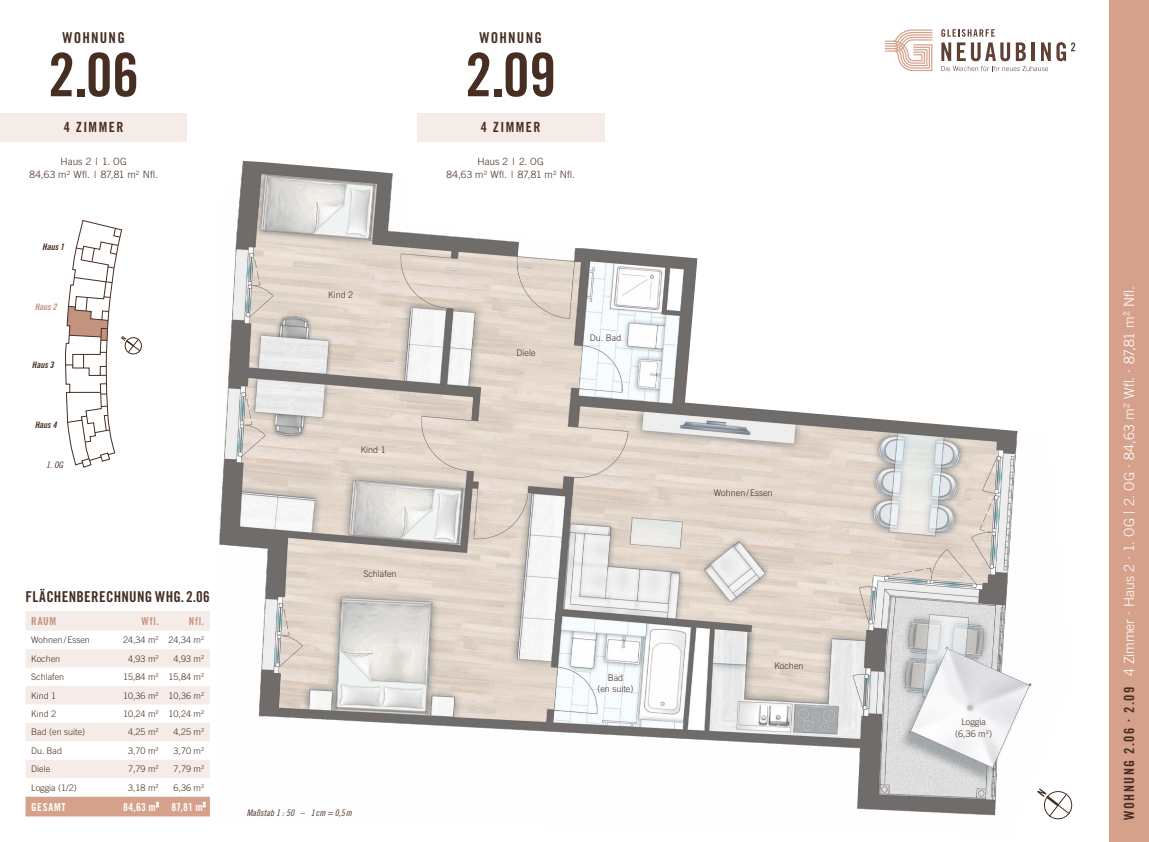
<style>
.page{position:relative;width:1149px;height:842px;background:#fff}
.page>*{position:absolute;margin:0;border:0;box-sizing:border-box;transform-origin:0 0}
.t1{font:60px "Trade Gothic Bold Cond Twenty";color:#472e23}
.t2{font:15px "Trade Gothic Bold Cond Twenty";letter-spacing:.025em;color:#472e23}
.t3{font:15px "Trade Gothic Bold Cond Twenty";letter-spacing:.08em;color:#472e23}
.t4{font:300 14px "Trade Gothic";letter-spacing:-.005em;color:#fff}
.t5{font:14px "Trade Gothic Bold Cond Twenty";letter-spacing:.105em;color:#472e23}
.t6{font:11px "Trade Gothic Bold Cond Twenty";letter-spacing:.04em;color:#fff}
.t7{font:11px "Trade Gothic Bold Cond Twenty";letter-spacing:.065em;color:#c39380}
.t8{font:300 10px/13px "Trade Gothic";letter-spacing:.01em;color:#472e23;text-align:center}
.t9{font:300 9px/12px "Trade Gothic";color:#472e23;text-align:center}
.t10{font:9px "Trade Gothic Cond Eighteen Obl";color:#472e23}
.t11{font:9px "Trade Gothic Bold Cond Twenty Obl";color:#472e23}
.t12{font:9px "Trade Gothic Bold Cond Twenty Obl";color:#c39380}
.s1{font-family:"Trade Gothic Bold Cond Twenty";font-weight:400;color:#472e23}
.s2{font-size:15.4px}
</style>
<div class="page">
<div style="left:1108px;top:0;width:40px;height:842px;background:#d5a18b"></div>
<svg style="left:941px;top:29px;width:109px;height:42px"></svg>
<svg style="left:885px;top:29px;width:47px;height:42px"></svg>
<svg style="left:1056px;top:42px;width:18px;height:19px"></svg>
<div style="left:0;top:113px;width:187px;height:29px;background:#f6ece7"></div>
<div style="left:417px;top:113px;width:187px;height:29px;background:#f6ece7"></div>
<img style="left:219px;top:161px;width:813px;height:655px">
<svg style="left:1037px;top:788px;width:36px;height:32px"></svg>
<svg style="left:65px;top:220px;width:77px;height:248px"></svg>
<svg style="left:26px;top:611px;width:184px;height:167px"></svg>
<div style="left:26px;top:797px;width:184px;height:19px;background:#d5a18b"></div>
<h2 class="t3" style="left:62px;top:28px;width:64px">WOHNUNG</h2>
<h2 class="t3" style="left:479px;top:28px;width:64px">WOHNUNG</h2>
<h1 class="t1" style="left:48px;top:38px;width:92px">2.06</h1>
<h1 class="t1" style="left:465px;top:38px;width:92px">2.09</h1>
<h3 class="t5" style="left:64px;top:119px;width:61px">4 ZIMMER</h3>
<p class="t8" style="left:29px;top:155px;width:130px">Haus 2 | 1. OG<br>84,63 m<sup>2</sup> Wfl. | 87,81 m<sup>2</sup> Nfl.</p>
<h3 class="t5" style="left:480px;top:119px;width:61px">4 ZIMMER</h3>
<p class="t8" style="left:446px;top:155px;width:130px">Haus 2 | 2. OG<br>84,63 m<sup>2</sup> Wfl. | 87,81 m<sup>2</sup> Nfl.</p>
<p class="t11" style="left:42px;top:241px;width:23px">Haus 1</p>
<p class="t12" style="left:35px;top:301px;width:23px">Haus 2</p>
<p class="t11" style="left:32px;top:359px;width:23px">Haus 3</p>
<p class="t11" style="left:35px;top:420px;width:23px">Haus 4</p>
<p class="t10" style="left:46px;top:459px;width:18px">1. OG</p>
<p class="t9" style="left:328px;top:288px;width:27px">Kind 2</p>
<p class="t9" style="left:360px;top:443px;width:27px">Kind 1</p>
<p class="t9" style="left:516px;top:346px;width:20px">Diele</p>
<p class="t9" style="left:589px;top:332px;width:33px">Du. Bad</p>
<h2 class="t2" style="left:26px;top:587px;width:186px">FLÄCHENBERECHNUNG WHG. 2.06</h2>
<p class="t7" style="left:31px;top:614px;width:26px">RAUM</p>
<p class="t7" style="left:142px;top:614px;width:19px">Wfl.</p>
<p class="t7" style="left:189px;top:614px;width:17px">Nfl.</p>
<p class="t9" style="left:31px;top:634px;width:60px">Wohnen/Essen</p>
<p class="t9" style="left:123px;top:634px;width:83px">24,34 m<sup>2</sup> 24,34 m<sup>2</sup></p>
<p class="t9" style="left:31px;top:652px;width:31px">Kochen</p>
<p class="t9" style="left:128px;top:652px;width:32px">4,93 m<sup>2</sup></p>
<p class="t9" style="left:173px;top:652px;width:32px">4,93 m<sup>2</sup></p>
<p class="t9" style="left:31px;top:671px;width:35px">Schlafen</p>
<p class="t9" style="left:123px;top:671px;width:83px">15,84 m<sup>2</sup> 15,84 m<sup>2</sup></p>
<p class="t9" style="left:31px;top:689px;width:27px">Kind 1</p>
<p class="t9" style="left:123px;top:689px;width:83px">10,36 m<sup>2</sup> 10,36 m<sup>2</sup></p>
<p class="t9" style="left:31px;top:708px;width:27px">Kind 2</p>
<p class="t9" style="left:123px;top:708px;width:83px">10,24 m<sup>2</sup> 10,24 m<sup>2</sup></p>
<p class="t9" style="left:31px;top:726px;width:56px">Bad (en suite)</p>
<p class="t9" style="left:128px;top:726px;width:32px">4,25 m<sup>2</sup></p>
<p class="t9" style="left:173px;top:726px;width:32px">4,25 m<sup>2</sup></p>
<p class="t9" style="left:31px;top:744px;width:32px">Du. Bad</p>
<p class="t9" style="left:128px;top:744px;width:32px">3,70 m<sup>2</sup></p>
<p class="t9" style="left:173px;top:744px;width:32px">3,70 m<sup>2</sup></p>
<p class="t9" style="left:31px;top:763px;width:20px">Diele</p>
<p class="t9" style="left:128px;top:763px;width:32px">7,79 m<sup>2</sup></p>
<p class="t9" style="left:173px;top:763px;width:32px">7,79 m<sup>2</sup></p>
<p class="t9" style="left:31px;top:781px;width:47px">Loggia (1/2)</p>
<p class="t9" style="left:128px;top:781px;width:32px">3,18 m<sup>2</sup></p>
<p class="t9" style="left:173px;top:781px;width:32px">6,36 m<sup>2</sup></p>
<p class="t6" style="left:31px;top:800px;width:36px">GESAMT</p>
<p class="t6" style="left:123px;top:800px;width:84px">84,63 m<sup>2</sup> 87,81 m<sup>2</sup></p>
<p class="t9" style="left:363px;top:568px;width:35px">Schlafen</p>
<p class="t10" style="left:247px;top:808px;width:107px">Maßstab 1 : 50 – 1 cm = 0,5m</p>
<p class="t9" style="left:597px;top:672px;width:37px;line-height:11px">Bad<br>(en suite)</p>
<p class="t9" style="left:713px;top:486px;width:60px">Wohnen/Essen</p>
<p class="t9" style="left:774px;top:659px;width:31px">Kochen</p>
<p class="t9" style="left:954px;top:715px;width:38px">Loggia (6,36 m<sup>2</sup>)</p>
<h3 class="t4" style="left:1120px;top:820px;width:535px;rotate:-90deg"><span class="s1">WOHNUNG 2.06 · 2.09</span> 4 Zimmer · Haus 2 · 1. OG <span class="s2">|</span> 2. OG · 84,63 m<sup>2</sup> Wfl. · 87,81 m<sup>2</sup> Nfl.</h3>
</div>
